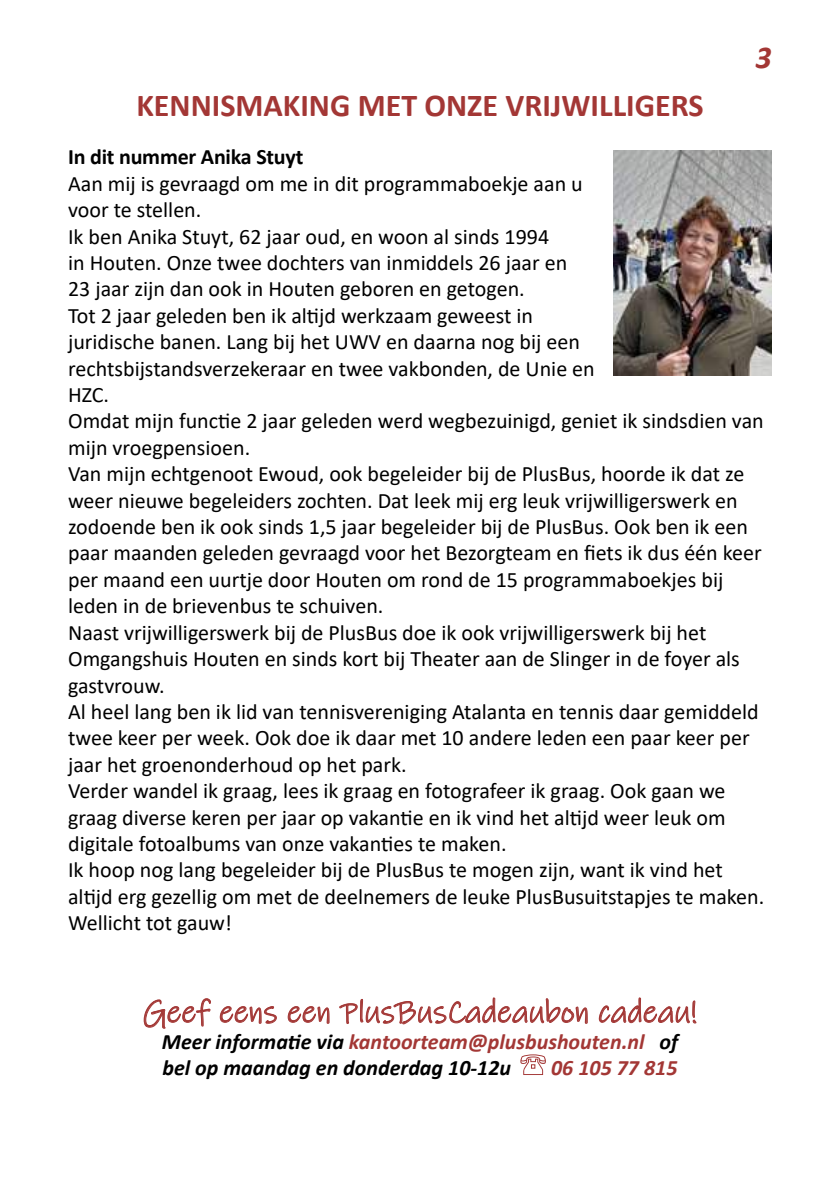
<style>
.page{position:relative;width:840px;height:1191px;background:#fff}
.page>*{position:absolute;margin:0;border:0;box-sizing:border-box;transform-origin:0 0}
.t1{font:32px "Ink Free";color:#a33735}
.t2{font:700 32px "Calibri";color:#a33735}
.t3{font:italic 700 32px "Calibri";color:#a33735}
.t4{font:22px/26.4px "Calibri";color:#000}
.t5{font:italic 700 22px/26.4px "Calibri";color:#000}
.t6{font:700 22px "Calibri";letter-spacing:-.01em;color:#000}
.t7{font:italic 700 22px "Calibri";color:#a33735}
.s1{color:#a33735}
</style>
<div class="page">
<img style="left:613px;top:150px;width:158px;height:225px">
<svg style="left:143px;top:998px;width:68px;height:31px"></svg>
<svg style="left:219px;top:1006px;width:58px;height:18px"></svg>
<svg style="left:287px;top:1006px;width:43px;height:18px"></svg>
<svg style="left:339px;top:997px;width:249px;height:28px"></svg>
<svg style="left:598px;top:997px;width:98px;height:27px"></svg>
<svg style="left:520px;top:1054px;width:26px;height:21px"></svg>
<h1 class="t2" style="left:136px;top:83px;width:566px">KENNISMAKING MET ONZE VRIJWILLIGERS</h1>
<h1 class="t3" style="left:755px;top:35px;width:18px">3</h1>
<p class="t6" style="left:68px;top:141px;width:237px">In dit nummer Anika Stuyt</p>
<p class="t4" style="left:68px;top:170px;width:697px">Aan mij is gevraagd om me in dit programmaboekje aan u<br>voor te stellen.<br>Ik ben Anika Stuyt, 62 jaar oud, en woon al sinds 1994<br>in Houten. Onze twee dochters van inmiddels 26 jaar en<br>23 jaar zijn dan ook in Houten geboren en getogen.<br>Tot 2 jaar geleden ben ik altijd werkzaam geweest in<br>juridische banen. Lang bij het UWV en daarna nog bij een rechtsbijstandsverzekeraar en twee vakbonden, de Unie en<br>HZC.<br>Omdat mijn functie 2 jaar geleden werd wegbezuinigd, geniet ik sindsdien van mijn vroegpensioen.<br>Van mijn echtgenoot Ewoud, ook begeleider bij de PlusBus, hoorde ik dat ze weer nieuwe begeleiders zochten. Dat leek mij erg leuk vrijwilligerswerk en zodoende ben ik ook sinds 1,5 jaar begeleider bij de PlusBus. Ook ben ik een paar maanden geleden gevraagd voor het Bezorgteam en fiets ik dus één keer per maand een uurtje door Houten om rond de 15 programmaboekjes bij leden in de brievenbus te schuiven.<br>Naast vrijwilligerswerk bij de PlusBus doe ik ook vrijwilligerswerk bij het Omgangshuis Houten en sinds kort bij Theater aan de Slinger in de foyer als gastvrouw.<br>Al heel lang ben ik lid van tennisvereniging Atalanta en tennis daar gemiddeld twee keer per week. Ook doe ik daar met 10 andere leden een paar keer per jaar het groenonderhoud op het park.<br>Verder wandel ik graag, lees ik graag en fotografeer ik graag. Ook gaan we graag diverse keren per jaar op vakantie en ik vind het altijd weer leuk om digitale fotoalbums van onze vakanties te maken.<br>Ik hoop nog lang begeleider bij de PlusBus te mogen zijn, want ik vind het altijd erg gezellig om met de deelnemers de leuke PlusBusuitstapjes te maken.<br>Wellicht tot gauw!</p>
<h1 class="t1" style="left:143px;top:991px;width:555px">Geef eens een PlusBusCadeaubon cadeau!</h1>
<p class="t5" style="left:162px;top:1027px;width:517px">Meer informatie via <span class="s1">kantoorteam@plusbushouten.nl</span> of bel op maandag en donderdag 10-12u</p>
<p class="t7" style="left:550px;top:1052px;width:128px">06 105 77 815</p>
</div>
